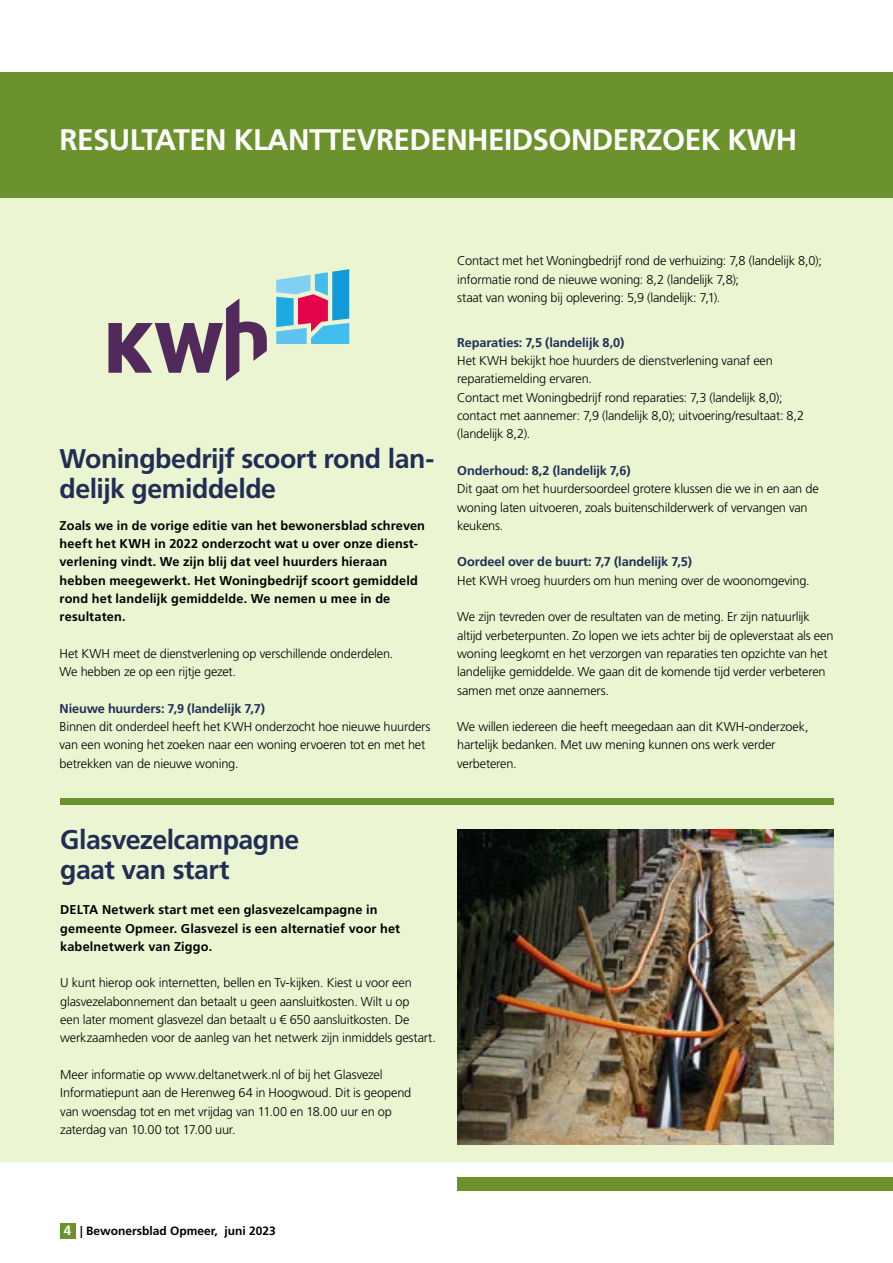
<style>
.page{position:relative;width:893px;height:1263px;background:#fff}
.page>*{position:absolute;margin:0;border:0;box-sizing:border-box;transform-origin:0 0}
.t1{font:700 29.7px "Frutiger LT Std";letter-spacing:-.02em;color:#fff}
.t2{font:700 27px/30px "Frutiger LT Std";letter-spacing:-.02em;color:#212d55}
.t3{font:300 12.75px/18.3px "Frutiger LT Std";letter-spacing:-.015em;color:#000}
.t4{font:700 12.75px/18.3px "Frutiger LT Std";letter-spacing:.01em;color:#000}
.t5{font:700 12.75px "Frutiger LT Std";letter-spacing:-.01em;color:#212d55}
.t6{font:700 12px "Frutiger LT Std";color:#000}
.s1{font-size:13.5px;color:#fff}
</style>
<div class="page">
<div style="left:60px;top:1223px;width:15px;height:16px;background:#6b922d"></div>
<div style="left:0;top:161px;width:893px;height:1001px;background:#ebf5d1"></div>
<div style="left:457px;top:1177px;width:436px;height:14px;background:#6b922d"></div>
<div style="left:0;top:72px;width:893px;height:126px;background:#6b922d"></div>
<img style="left:457px;top:829px;width:376px;height:316px">
<div style="left:60px;top:798px;width:774px;height:7px;background:#6b922d"></div>
<svg style="left:276px;top:269px;width:73px;height:75px"></svg>
<svg style="left:108px;top:298px;width:159px;height:83px"></svg>
<h2 class="t1" style="left:60px;top:122px;width:739px">RESULTATEN KLANTTEVREDENHEIDSONDERZOEK KWH</h2>
<h3 class="t2" style="left:60px;top:444px;width:376px">Woningbedrijf scoort rond lan&shy;delijk gemiddelde</h3>
<p class="t4" style="left:60px;top:516px;width:367px">Zoals we in de vorige editie van het bewonersblad schreven heeft het KWH in 2022 onderzocht wat u over onze dienst&shy;verlening vindt. We zijn blij dat veel huurders hieraan hebben meegewerkt. Het Woningbedrijf scoort gemiddeld rond het landelijk gemiddelde. We nemen u mee in de resultaten.</p>
<p class="t3" style="left:60px;top:645px;width:335px">Het KWH meet de dienstverlening op verschillende onderdelen.<br>We hebben ze op een rijtje gezet.</p>
<h4 class="t5" style="left:60px;top:701px;width:207px">Nieuwe huurders: 7,9 (landelijk 7,7)</h4>
<p class="t3" style="left:60px;top:718px;width:372px">Binnen dit onderdeel heeft het KWH onderzocht hoe nieuwe huurders van een woning het zoeken naar een woning ervoeren tot en met het betrekken van de nieuwe woning.</p>
<p class="t3" style="left:457px;top:252px;width:366px">Contact met het Woningbedrijf rond de verhuizing: 7,8 (landelijk 8,0); informatie rond de nieuwe woning: 8,2 (landelijk 7,8);<br>staat van woning bij oplevering: 5,9 (landelijk: 7,1).</p>
<h4 class="t5" style="left:457px;top:335px;width:169px">Reparaties: 7,5 (landelijk 8,0)</h4>
<p class="t3" style="left:457px;top:352px;width:348px">Het KWH bekijkt hoe huurders de dienstverlening vanaf een reparatiemelding ervaren.<br>Contact met Woningbedrijf rond reparaties: 7,3 (landelijk 8,0); contact met aannemer: 7,9 (landelijk 8,0); uitvoering/resultaat: 8,2 (landelijk 8,2).</p>
<h4 class="t5" style="left:457px;top:463px;width:175px">Onderhoud: 8,2 (landelijk 7,6)</h4>
<p class="t3" style="left:457px;top:480px;width:363px">Dit gaat om het huurdersoordeel grotere klussen die we in en aan de woning laten uitvoeren, zoals buitenschilderwerk of vervangen van keukens.</p>
<h4 class="t5" style="left:457px;top:554px;width:236px">Oordeel over de buurt: 7,7 (landelijk 7,5)</h4>
<p class="t3" style="left:457px;top:571px;width:354px">Het KWH vroeg huurders om hun mening over de woonomgeving.</p>
<p class="t3" style="left:457px;top:608px;width:378px">We zijn tevreden over de resultaten van de meting. Er zijn natuurlijk altijd verbeterpunten. Zo lopen we iets achter bij de opleverstaat als een woning leegkomt en het verzorgen van reparaties ten opzichte van het landelijke gemiddelde. We gaan dit de komende tijd verder verbeteren samen met onze aannemers.</p>
<p class="t3" style="left:457px;top:718px;width:353px">We willen iedereen die heeft meegedaan aan dit KWH-onderzoek, hartelijk bedanken. Met uw mening kunnen ons werk verder verbeteren.</p>
<h3 class="t2" style="left:60px;top:825px;width:241px">Glasvezelcampagne gaat van start</h3>
<p class="t4" style="left:60px;top:901px;width:341px">DELTA Netwerk start met een glasvezelcampagne in gemeente Opmeer. Glasvezel is een alternatief voor het kabelnetwerk van Ziggo.</p>
<p class="t3" style="left:60px;top:974px;width:377px">U kunt hierop ook internetten, bellen en Tv-kijken. Kiest u voor een glasvezelabonnement dan betaalt u geen aansluitkosten. Wilt u op<br>een later moment glasvezel dan betaalt u € 650 aansluitkosten. De werkzaamheden voor de aanleg van het netwerk zijn inmiddels gestart.</p>
<p class="t3" style="left:60px;top:1065px;width:353px">Meer informatie op www.deltanetwerk.nl of bij het Glasvezel Informatiepunt aan de Herenweg 64 in Hoogwoud. Dit is geopend van woensdag tot en met vrijdag van 11.00 en 18.00 uur en op zaterdag van 10.00 tot 17.00 uur.</p>
<p class="t6" style="left:64px;top:1224px;width:214px"><span class="s1">4</span> | Bewonersblad Opmeer, juni 2023</p>
</div>
